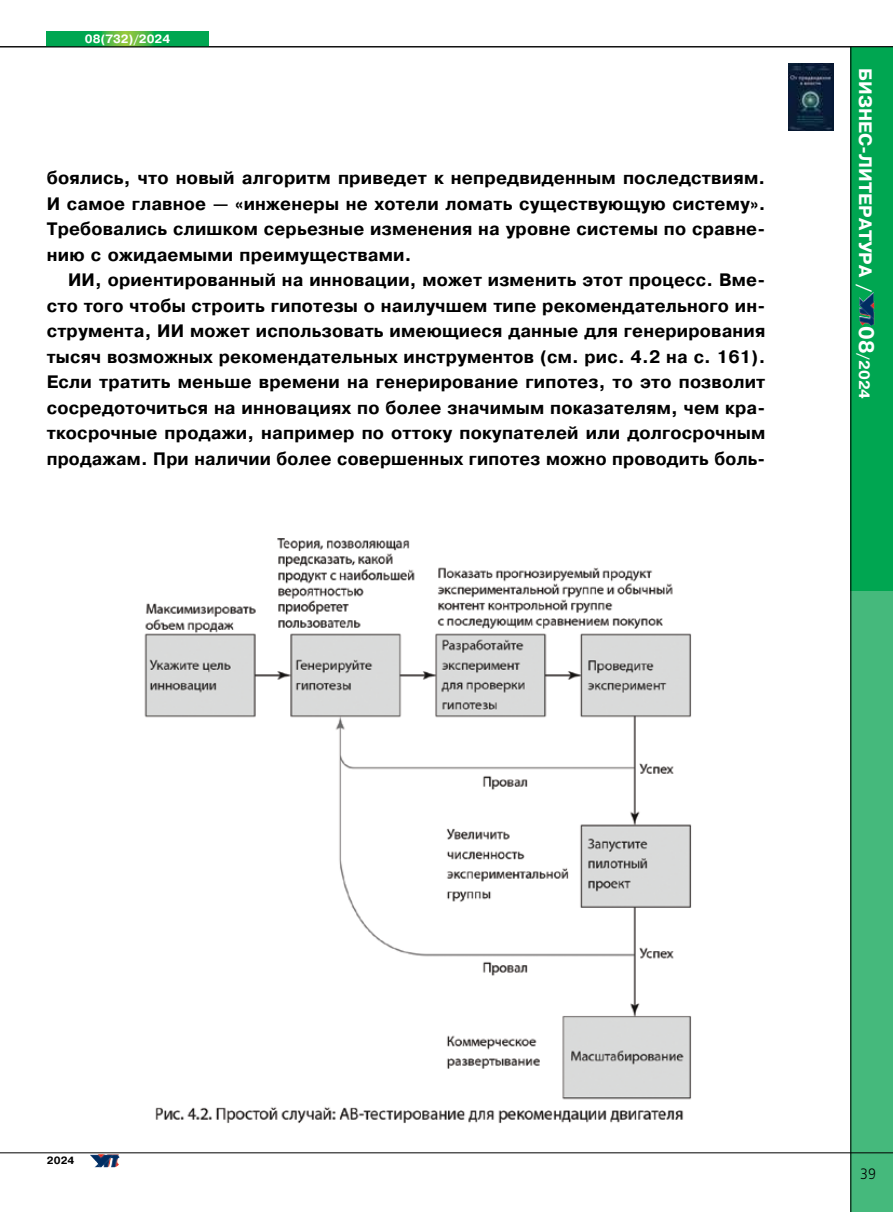
<style>
.page{position:relative;width:893px;height:1212px;background:#fff}
.page>*{position:absolute;margin:0;border:0;box-sizing:border-box;transform-origin:0 0}
.t1{font:700 18px/25.5px "Pragmatica";letter-spacing:.01em;color:#000;text-align:justify}
.t2{font:700 18px "Pragmatica C";color:#fff}
.t3{font:700 15px "Pragmatica C";color:#fff}
.t4{font:15px "Free Set C";color:#000;scale:.9 1}
.t5{font:700 12px "Pragmatica";color:#fff}
.t6{font:700 10.5px "Pragmatica";color:#000}
.s1{font-size:21px}
</style>
<div class="page">
<div style="left:850px;top:66px;width:43px;height:1146px;background:#45b97c"></div>
<div style="left:850px;top:47px;width:43px;height:543px;background:#00a651"></div>
<img style="left:90px;top:1154px;width:30px;height:13px">
<svg style="left:47px;top:31px;width:161px;height:15px;background:#20ae4c"></svg>
<hr style="left:0;top:46px;width:893px;height:1px;background:#000">
<img style="left:859px;top:292px;width:15px;height:34px">
<hr style="left:850px;top:47px;width:1px;height:1165px;background:#000">
<hr style="left:0;top:1152px;width:893px;height:1px;background:#000">
<img style="left:788px;top:64px;width:45px;height:67px">
<img style="left:144px;top:538px;width:548px;height:586px">
<p class="t5" style="left:85px;top:31px;width:87px">08(732)/2024</p>
<p class="t1" style="left:47px;top:165px;width:720px">боялись, что новый алгоритм приведет к непредвиденным последствиям.<br>И самое главное — «инженеры не хотели ломать существующую систему».<br>Требовались слишком серьезные изменения на уровне системы по сравне&shy;нию с ожидаемыми преимуществами.</p>
<p class="t1" style="left:47px;top:267px;width:720px;text-indent:21px">ИИ, ориентированный на инновации, может изменить этот процесс. Вме&shy;сто того чтобы строить гипотезы о наилучшем типе рекомендательного ин&shy;струмента, ИИ может использовать имеющиеся данные для генерирования тысяч возможных рекомендательных инструментов (см. рис. 4.2 на с. 161).<br>Если тратить меньше времени на генерирование гипотез, то это позволит сосредоточиться на инновациях по более значимым показателям, чем кра&shy;ткосрочные продажи, например по оттоку покупателей или долгосрочным продажам. При наличии более совершенных гипотез можно проводить боль-</p>
<p class="t2" style="left:875px;top:68px;width:226px;rotate:90deg">БИЗНЕС-ЛИТЕРАТУРА /</p>
<p class="t3" style="left:872px;top:326px;width:75px;rotate:90deg"><span class="s1">08</span>/2024</p>
<p class="t6" style="left:47px;top:1154px;width:29px">2024</p>
<p class="t4" style="left:861px;top:1165px;width:19px">39</p>
</div>
